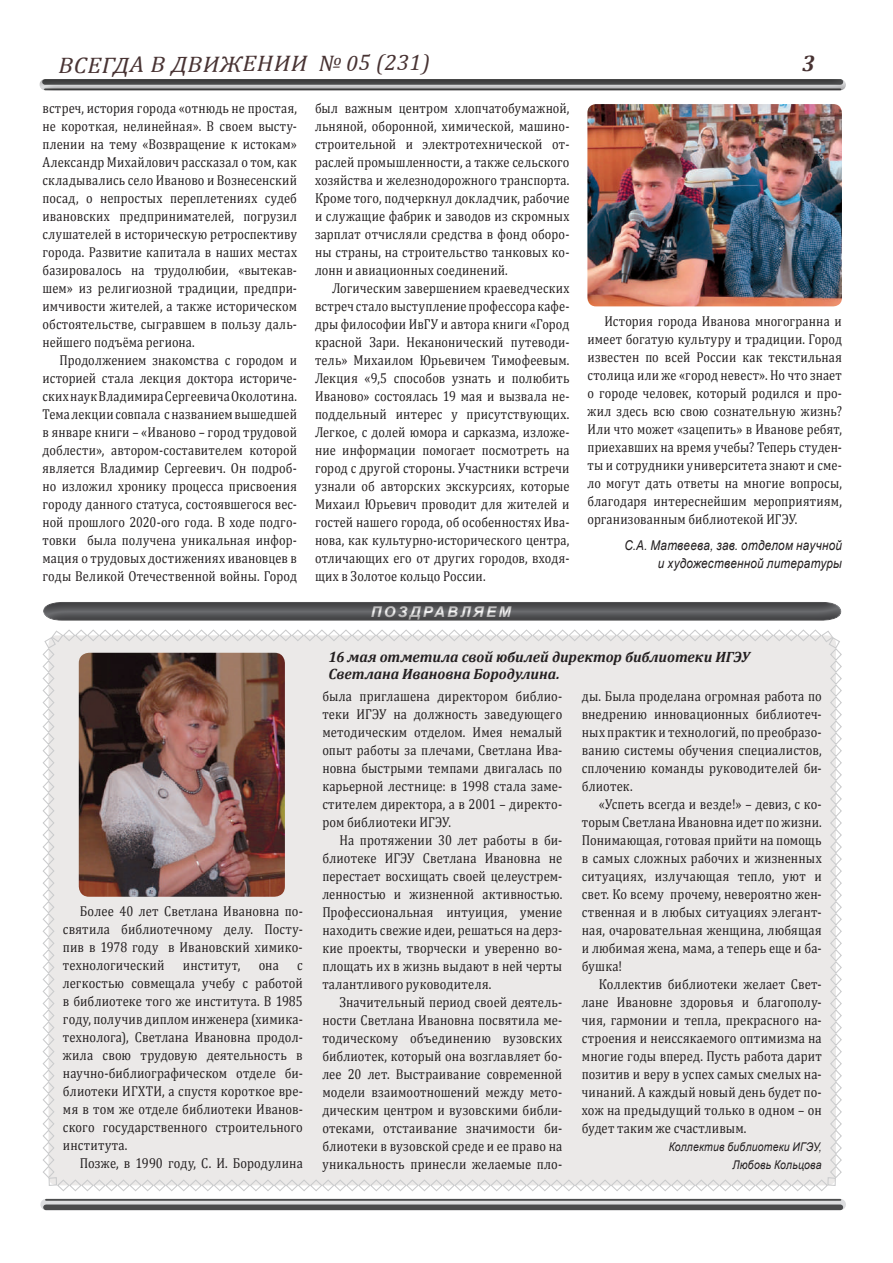
<style>
.page{position:relative;width:893px;height:1263px;background:#fff}
.page>*{position:absolute;margin:0;border:0;box-sizing:border-box;transform-origin:0 0}
.t1{font:italic 22.5px "Cambria";color:#483333;scale:1.09 1}
.t2{font:italic 700 15px/17px "Cambria";letter-spacing:-.005em;color:#231f20}
.t3{font:italic 700 14.85px "Arial";letter-spacing:.15em;color:#fff}
.t4{font:14.4px/18px "Cambria";letter-spacing:.01em;color:#231f20;text-align:justify;scale:.86 1}
.t5{font:14.4px/18px "Cambria";letter-spacing:.01em;color:#231f20;text-align:justify;scale:.87 1}
.t6{font:italic 13.5px/18px "Arial";letter-spacing:.015em;color:#231f20;text-align:right;scale:.87 1}
.t7{font:italic 12px/18px "Arial";letter-spacing:.02em;color:#231f20;text-align:right;scale:.87 1}
.s1{font-size:14.55px}
</style>
<div class="page">
<div style="left:46px;top:1199px;width:794px;height:11px;background:#dcdddf"></div>
<hr style="left:46px;top:1199px;width:794px;height:2px;background:#4b4c4d">
<div style="left:46px;top:1204px;width:794px;height:6px;background:#4b4c4d"></div>
<div style="left:0;top:34px;width:890px;height:102px;background:#231f20;opacity:.5"></div>
<svg style="left:42px;top:629px;width:800px;height:562px"></svg>
<div style="left:43px;top:590px;width:799px;height:33px;background:#231f20;opacity:.5"></div>
<img style="left:587px;top:104px;width:255px;height:202px">
<img style="left:79px;top:653px;width:206px;height:244px">
<svg style="left:802px;top:56px;width:12px;height:15px"></svg>
<h1 class="t1" style="left:58px;top:51px;width:342px;rotate:-1deg">ВСЕГДА В ДВИЖЕНИИ № 05 (231)</h1>
<p class="t4" style="left:43px;top:99px;width:297px">встреч, история города «отнюдь не простая, не короткая, нелинейная». В своем высту&shy;плении на тему «Возвращение к истокам» Александр Михайлович рассказал о том, как складывались село Иваново и Вознесенский посад, о непростых переплетениях судеб ивановских предпринимателей, погрузил слушателей в историческую ретроспективу города. Развитие капитала в наших местах базировалось на трудолюбии, «вытекав&shy;шем» из религиозной традиции, предпри&shy;имчивости жителей, а также историческом обстоятельстве, сыгравшем в пользу даль&shy;нейшего подъёма региона.</p>
<p class="t4" style="left:43px;top:351px;width:297px;text-indent:17px">Продолжением знакомства с городом и историей стала лекция доктора историче&shy;ских наук Владимира Сергеевича Околотина.<br>Тема лекции совпала с названием вышедшей в январе книги – «Иваново <span class="s1">–</span> город трудовой доблести», автором-составителем которой является Владимир Сергеевич. Он подроб&shy;но изложил хронику процесса присвоения городу данного статуса, состоявшегося вес&shy;ной прошлого 2020-ого года. В ходе подго&shy;товки была получена уникальная инфор&shy;мация о трудовых достижениях ивановцев в годы Великой Отечественной войны. Город</p>
<p class="t4" style="left:315px;top:99px;width:297px">был важным центром хлопчатобумажной, льняной, оборонной, химической, машино&shy;строительной и электротехнической от&shy;раслей промышленности, а также сельского хозяйства и железнодорожного транспорта.<br>Кроме того, подчеркнул докладчик, рабочие и служащие фабрик и заводов из скромных зарплат отчисляли средства в фонд оборо&shy;ны страны, на строительство танковых ко&shy;лонн и авиационных соединений.</p>
<p class="t4" style="left:315px;top:279px;width:297px;text-indent:17px">Логическим завершением краеведческих встреч стало выступление профессора кафе&shy;дры философии ИвГУ и автора книги «Город красной Зари. Неканонический путеводи&shy;тель» Михаилом Юрьевичем Тимофеевым.<br>Лекция «9,5 способов узнать и полюбить Иваново» состоялась 19 мая и вызвала не&shy;поддельный интерес у присутствующих.<br>Легкое, с долей юмора и сарказма, изложе&shy;ние информации помогает посмотреть на город с другой стороны. Участники встречи узнали об авторских экскурсиях, которые Михаил Юрьевич проводит для жителей и гостей нашего города, об особенностях Ива&shy;нова, как культурно-исторического центра, отличающих его от других городов, входя&shy;щих в Золотое кольцо России.</p>
<p class="t4" style="left:587px;top:312px;width:297px;text-indent:17px">История города Иванова многогранна и имеет богатую культуру и традиции. Город известен по всей России как текстильная столица или же «город невест». Но что знает о городе человек, который родился и про&shy;жил здесь всю свою сознательную жизнь?<br>Или что может «зацепить» в Иванове ребят, приехавших на время учебы? Теперь студен&shy;ты и сотрудники университета знают и сме&shy;ло могут дать ответы на многие вопросы, благодаря интереснейшим мероприятиям, организованным библиотекой ИГЭУ.</p>
<p class="t6" style="left:625px;top:536px;width:251px">С.А. Матвеева, зав. отделом научной и художественной литературы</p>
<p class="t5" style="left:63px;top:902px;width:277px;text-indent:17px">Более 40 лет Светлана Ивановна по&shy;святила библиотечному делу. Посту&shy;пив в 1978 году в Ивановский химико&shy;технологический</p>
<p class="t5" style="left:63px;top:956px;width:277px;text-indent:234px">с легкостью совмещала учебу с работой в библиотеке того же института. В 1985 году, получив диплом инженера (химика&shy;технолога), Светлана Ивановна продол&shy;жила свою трудовую деятельность в научно-библиографическом отделе би&shy;блиотеки ИГХТИ, а спустя короткое вре&shy;мя в том же отделе библиотеки Иванов&shy;ского государственного строительного института.</p>
<p class="t5" style="left:80px;top:1154px;width:258px">Позже, в 1990 году, С. И. Бородулина</p>
<p class="t5" style="left:183px;top:956px;width:68px">институт,</p>
<p class="t5" style="left:259px;top:956px;width:25px">она</p>
<p class="t3" style="left:371px;top:602px;width:141px">ПОЗДРАВЛЯЕМ</p>
<p class="t2" style="left:328px;top:648px;width:423px">16 мая отметила свой юбилей директор библиотеки ИГЭУ<br>Светлана Ивановна Бородулина.</p>
<p class="t5" style="left:322px;top:687px;width:277px">была приглашена директором библио&shy;теки ИГЭУ на должность заведующего методическим отделом. Имея немалый опыт работы за плечами, Светлана Ива&shy;новна быстрыми темпами двигалась по карьерной лестнице: в 1998 стала заме&shy;стителем директора, а в 2001 – директо&shy;ром библиотеки ИГЭУ.</p>
<p class="t5" style="left:322px;top:831px;width:277px;text-indent:17px">На протяжении 30 лет работы в би&shy;блиотеке ИГЭУ Светлана Ивановна не перестает восхищать своей целеустрем&shy;ленностью и жизненной активностью.<br>Профессиональная интуиция, умение находить свежие идеи, решаться на дерз&shy;кие проекты, творчески и уверенно во&shy;площать их в жизнь выдают в ней черты талантливого руководителя.</p>
<p class="t5" style="left:322px;top:993px;width:277px;text-indent:17px">Значительный период своей деятель&shy;ности Светлана Ивановна посвятила ме&shy;тодическому объединению вузовских библиотек, который она возглавляет бо&shy;лее 20 лет. Выстраивание современной модели взаимоотношений между мето&shy;дическим центром и вузовскими библи&shy;отеками, отстаивание значимости би&shy;блиотеки в вузовской среде и ее право на уникальность принесли желаемые пло-</p>
<p class="t5" style="left:582px;top:687px;width:277px">ды. Была проделана огромная работа по внедрению инновационных библиотеч&shy;ных практик и технологий, по преобразо&shy;ванию системы обучения специалистов, сплочению команды руководителей би&shy;блиотек.</p>
<p class="t5" style="left:582px;top:795px;width:277px;text-indent:17px">«Успеть всегда и везде!» – девиз, с ко&shy;торым Светлана Ивановна идет по жизни.<br>Понимающая, готовая прийти на помощь в самых сложных рабочих и жизненных ситуациях, излучающая тепло, уют и свет. Ко всему прочему, невероятно жен&shy;ственная и в любых ситуациях элегант&shy;ная, очаровательная женщина, любящая и любимая жена, мама, а теперь еще и ба&shy;бушка!</p>
<p class="t5" style="left:582px;top:975px;width:277px;text-indent:17px">Коллектив библиотеки желает Свет&shy;лане Ивановне здоровья и благополу&shy;чия, гармонии и тепла, прекрасного на&shy;строения и неиссякаемого оптимизма на многие годы вперед. Пусть работа дарит позитив и веру в успех самых смелых на&shy;чинаний. А каждый новый день будет по&shy;хож на предыдущий только в одном – он будет таким же счастливым.</p>
<p class="t7" style="left:669px;top:1138px;width:177px">Коллектив библиотеки ИГЭУ,<br>Любовь Кольцова</p>
</div>
